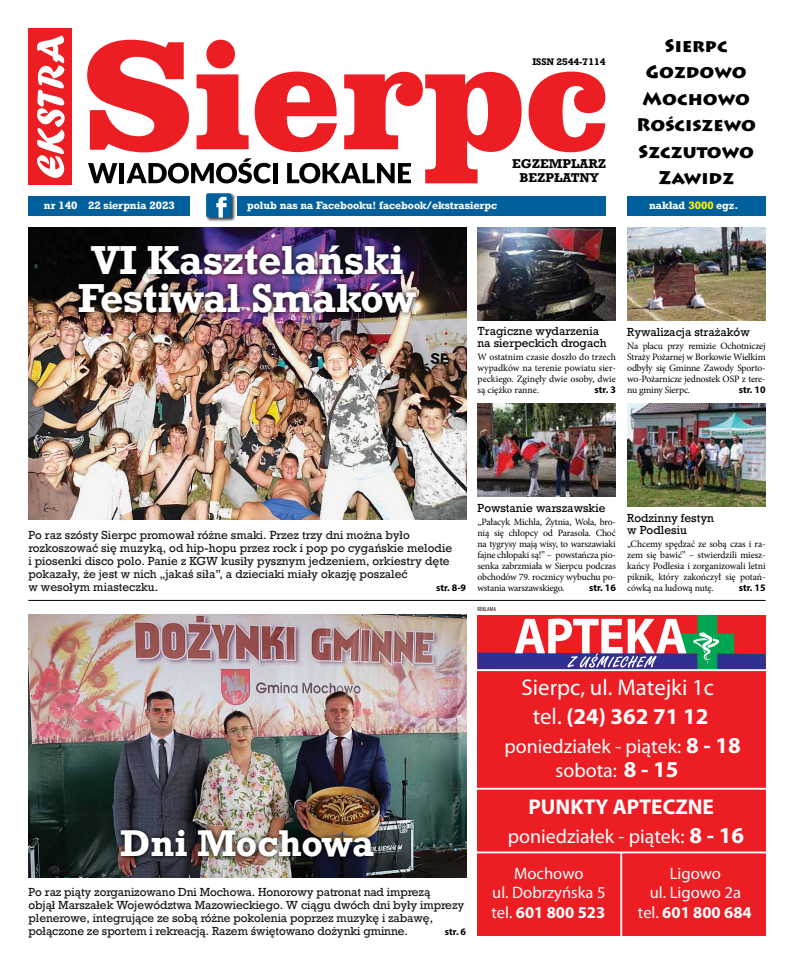
<style>
.page{position:relative;width:794px;height:964px;background:#fff}
.page>*{position:absolute;margin:0;border:0;box-sizing:border-box;transform-origin:0 0}
.t1{font:700 38px/38px "Rockwell";color:#fff;text-align:center}
.t2{font:700 35px "Rockwell";letter-spacing:-.01em;color:#fff}
.t3{font:22.8px/29.8px "Myriad Pro";color:#fff;text-align:center}
.t4{font:700 21.5px "Myriad Pro";color:#fff}
.t5{font:20px "Myriad Pro";color:#fff}
.t6{font:900 18px/26.4px "Lithos Pro";color:#000;text-align:center}
.t7{font:16.6px/19.4px "Myriad Pro";color:#fff;text-align:center}
.t8{font:700 12px/14px "Rockwell";color:#000;text-align:center}
.t9{font:11px/13px "Rockwell";letter-spacing:-.01em;color:#141412}
.t10{font:11px/12px "Rockwell";color:#000}
.t11{font:700 10px "Rockwell";color:#fff}
.t12{font:700 10px "Myriad Pro";color:#000}
.t13{font:9.7px/11px "Minion Pro";letter-spacing:-.015em;color:#000;text-align:justify}
.t14{font:700 9px "Rockwell";color:#000}
.t15{font:6px "Courier";color:#000}
.t16{font:condensed 6px "Myriad Pro";letter-spacing:.02em;color:#000}
.s1{color:#fff200}
.s2{font-weight:700}
.s3{font-weight:700;font-size:22.8px}
</style>
<div class="page">
<svg style="left:528px;top:72px;width:77px;height:80px"></svg>
<svg style="left:87px;top:40px;width:434px;height:143px"></svg>
<div style="left:29px;top:29px;width:43px;height:156px;background:#ed1d24"></div>
<svg style="left:37px;top:35px;width:28px;height:143px"></svg>
<div style="left:28px;top:196px;width:162px;height:19px;background:#00609c"></div>
<div style="left:627px;top:196px;width:138px;height:19px;background:#00609c"></div>
<div style="left:237px;top:196px;width:368px;height:19px;background:#00609c"></div>
<div style="left:205px;top:192px;width:31px;height:30px;background:#000;opacity:.75"></div>
<div style="left:206px;top:193px;width:25px;height:24px;background:#00619d;border-radius:2px"></div>
<svg style="left:216px;top:197px;width:10px;height:21px"></svg>
<div style="left:477px;top:615px;width:288px;height:320px;background:#ed1d24"></div>
<hr style="left:477px;top:788px;width:288px;height:2px;background:#fff">
<hr style="left:620px;top:852px;width:2px;height:83px;background:#fff">
<hr style="left:477px;top:851px;width:288px;height:2px;background:#fff">
<svg style="left:477px;top:615px;width:289px;height:56px"></svg>
<img style="left:28px;top:228px;width:438px;height:291px">
<img style="left:73px;top:240px;width:349px;height:79px">
<img style="left:29px;top:615px;width:437px;height:262px">
<hr style="left:28px;top:600px;width:737px;height:1px;background:#000">
<img style="left:477px;top:228px;width:138px;height:92px">
<img style="left:627px;top:228px;width:138px;height:92px">
<img style="left:477px;top:404px;width:138px;height:93px">
<img style="left:627px;top:404px;width:138px;height:103px">
<img style="left:116px;top:825px;width:262px;height:37px">
<p class="t14" style="left:532px;top:56px;width:74px">ISSN 2544-7114</p>
<p class="t8" style="left:512px;top:157px;width:96px">EGZEMPLARZ<br>BEZPŁATNY</p>
<h3 class="t6" style="left:636px;top:33px;width:121px">Sierpc<br>Gozdowo<br>Mochowo<br>Rościszewo<br>Szczutowo<br>Zawidz</h3>
<p class="t11" style="left:44px;top:199px;width:132px">nr 140 22 sierpnia 2023</p>
<p class="t11" style="left:247px;top:199px;width:251px">polub nas na Facebooku! facebook/ekstrasierpc</p>
<p class="t11" style="left:649px;top:199px;width:91px">nakład <span class="s1">3000</span> egz.</p>
<h1 class="t1" style="left:78px;top:241px;width:340px">VI Kasztelański<br>Festiwal Smaków</h1>
<p class="t10" style="left:477px;top:325px;width:131px">Tragiczne wydarzenia na sierpeckich drogach</p>
<p class="t13" style="left:477px;top:351px;width:140px">W ostatnim czasie doszło do trzech wypadków na terenie powiatu sier&shy;peckiego. Zginęły dwie osoby, dwie są ciężko ranne.</p>
<p class="t12" style="left:594px;top:383px;width:23px">str. 3</p>
<p class="t10" style="left:627px;top:326px;width:124px">Rywalizacja strażaków</p>
<p class="t13" style="left:627px;top:340px;width:140px">Na placu przy remizie Ochotniczej Straży Pożarnej w Borkowie Wielkim odbyły się Gminne Zawody Sporto&shy;wo-Pożarnicze jednostek OSP z tere&shy;nu gminy Sierpc.</p>
<p class="t12" style="left:738px;top:383px;width:28px">str. 10</p>
<p class="t9" style="left:28px;top:529px;width:425px">Po raz szósty Sierpc promował różne smaki. Przez trzy dni można było rozkoszować się muzyką, od hip-hopu przez rock i pop po cygańskie melodie i piosenki disco polo. Panie z KGW kusiły pysznym jedzeniem, orkiestry dęte pokazały, że jest w nich „jakaś siła”, a dzieciaki miały okazję poszaleć<br>w wesołym miasteczku.</p>
<p class="t12" style="left:436px;top:581px;width:32px">str. 8-9</p>
<p class="t10" style="left:477px;top:502px;width:129px">Powstanie warszawskie</p>
<p class="t13" style="left:477px;top:516px;width:140px">„Pałacyk Michla, Żytnia, Wola, bro&shy;nią się chłopcy od Parasola. Choć na tygrysy mają wisy, to warszawiaki fajne chłopaki są!” – powstańcza pio&shy;senka zabrzmiała w Sierpcu podczas obchodów 79. rocznicy wybuchu po&shy;wstania warszawskiego.</p>
<p class="t10" style="left:627px;top:512px;width:88px">Rodzinny festyn w Podlesiu</p>
<p class="t13" style="left:627px;top:538px;width:140px">„Chcemy spędzać ze sobą czas i ra&shy;zem się bawić” – stwierdzili miesz&shy;kańcy Podlesia i zorganizowali letni piknik, który zakończył się potań&shy;cówką na ludową nutę.</p>
<p class="t12" style="left:589px;top:581px;width:28px">str. 16</p>
<p class="t12" style="left:738px;top:581px;width:28px">str. 15</p>
<p class="t15" style="left:515px;top:586px;width:99px">ExtraSierpcModul101x113.pdf</p>
<p class="t15" style="left:638px;top:586px;width:38px">28.02.2023</p>
<p class="t15" style="left:685px;top:586px;width:20px">11:04</p>
<p class="t16" style="left:477px;top:605px;width:20px">REKLAMA</p>
<h2 class="t2" style="left:120px;top:821px;width:255px">Dni Mochowa</h2>
<p class="t9" style="left:29px;top:886px;width:437px">Po raz piąty zorganizowano Dni Mochowa. Honorowy patronat nad imprezą<br>objął Marszałek Województwa Mazowieckiego. W ciągu dwóch dni były imprezy plenerowe, integrujące ze sobą różne pokolenia poprzez muzykę i zabawę, połączone ze sportem i rekreacją. Razem świętowano dożynki gminne.</p>
<p class="t12" style="left:445px;top:925px;width:23px">str. 6</p>
<h3 class="t3" style="left:521px;top:671px;width:194px">Sierpc, ul. Matejki 1c tel. <span class="s2">(24) 362 71 12</span></h3>
<h3 class="t5" style="left:504px;top:734px;width:238px">poniedziałek - piątek: <span class="s3">8 - 18</span></h3>
<h3 class="t5" style="left:555px;top:758px;width:124px">sobota: <span class="s3">8 - 15</span></h3>
<h3 class="t4" style="left:528px;top:793px;width:187px">PUNKTY APTECZNE</h3>
<h3 class="t5" style="left:508px;top:824px;width:238px">poniedziałek - piątek: <span class="s3">8 - 16</span></h3>
<h3 class="t7" style="left:491px;top:863px;width:116px">Mochowo<br>ul. Dobrzyńska 5 tel. <span class="s2">601 800 523</span></h3>
<h3 class="t7" style="left:638px;top:863px;width:115px">Ligowo<br>ul. Ligowo 2a tel. <span class="s2">601 800 684</span></h3>
</div>
